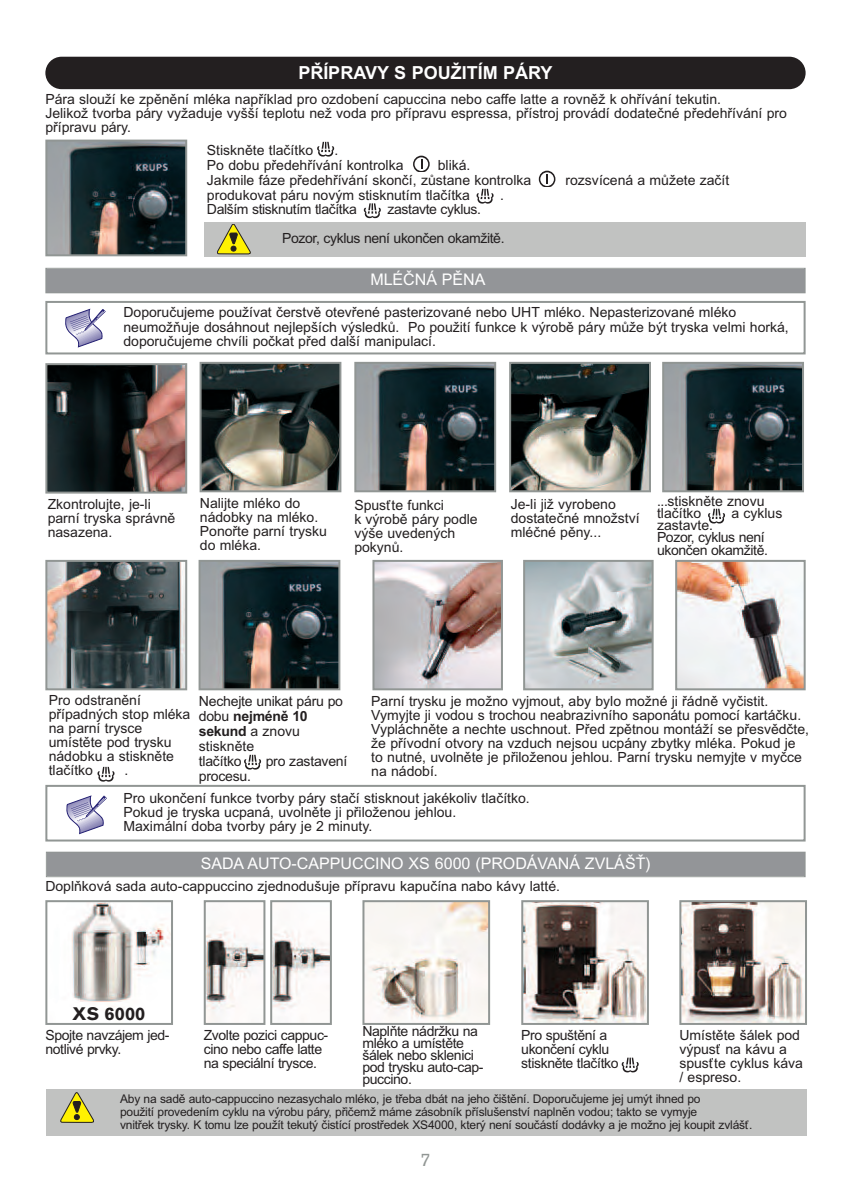
<style>
.page{position:relative;width:851px;height:1191px;background:#fff}
.page>*{position:absolute;margin:0;border:0;box-sizing:border-box;transform-origin:0 0}
.t1{font:700 18px "Arial CE";color:#fff}
.t2{font:700 18px "Akzidenz Grotesk BE";letter-spacing:.01em;color:#231f20}
.t3{font:18px "Akzidenz Grotesk BE";color:#919694}
.t4{font:16px "Arial CE";color:#fff}
.t5{font:14px/14px "Arial CE";color:#231f20}
.t6{font:14px/14px "Arial CE";letter-spacing:-.03em;color:#231f20}
.t7{font:12px/13px "Arial CE";letter-spacing:-.015em;color:#231f20}
.s1{font-weight:700}
</style>
<div class="page">
<div style="left:45px;top:57px;width:760px;height:32px;background:#231f20;border-radius:16px"></div>
<div style="left:46px;top:269px;width:758px;height:23px;background:#939598"></div>
<div style="left:45px;top:268px;width:760px;height:25px;border:1px solid #919694"></div>
<div style="left:45px;top:301px;width:760px;height:53px;border:2px solid #919694"></div>
<div style="left:45px;top:785px;width:760px;height:56px;border:2px solid #919694"></div>
<svg style="left:317px;top:142px;width:17px;height:15px"></svg>
<svg style="left:476px;top:189px;width:17px;height:15px"></svg>
<svg style="left:97px;top:767px;width:17px;height:14px"></svg>
<svg style="left:65px;top:309px;width:40px;height:38px"></svg>
<svg style="left:66px;top:795px;width:41px;height:39px"></svg>
<svg style="left:708px;top:509px;width:17px;height:14px"></svg>
<svg style="left:413px;top:156px;width:16px;height:16px"></svg>
<svg style="left:538px;top:171px;width:17px;height:16px"></svg>
<div style="left:47px;top:852px;width:757px;height:24px;background:#939598"></div>
<div style="left:46px;top:851px;width:759px;height:26px;border:1px solid #919694"></div>
<div style="left:46px;top:1089px;width:760px;height:47px;background:#c1c2c1"></div>
<svg style="left:61px;top:1092px;width:33px;height:30px"></svg>
<svg style="left:244px;top:755px;width:17px;height:14px"></svg>
<img style="left:48px;top:143px;width:136px;height:110px">
<div style="left:45px;top:140px;width:142px;height:116px;border:2px solid #919694"></div>
<img style="left:48px;top:366px;width:136px;height:124px">
<div style="left:45px;top:363px;width:142px;height:130px;border:2px solid #919694"></div>
<img style="left:202px;top:365px;width:136px;height:124px">
<div style="left:199px;top:362px;width:142px;height:130px;border:2px solid #919694"></div>
<img style="left:512px;top:365px;width:136px;height:124px">
<div style="left:509px;top:362px;width:142px;height:130px;border:2px solid #919694"></div>
<img style="left:357px;top:365px;width:136px;height:124px">
<div style="left:354px;top:362px;width:142px;height:130px;border:2px solid #919694"></div>
<img style="left:665px;top:365px;width:135px;height:124px">
<div style="left:662px;top:362px;width:141px;height:130px;border:2px solid #919694"></div>
<img style="left:48px;top:563px;width:136px;height:124px">
<div style="left:45px;top:560px;width:142px;height:130px;border:2px solid #919694"></div>
<img style="left:201px;top:563px;width:136px;height:124px">
<div style="left:198px;top:560px;width:142px;height:130px;border:2px solid #919694"></div>
<img style="left:375px;top:563px;width:125px;height:124px">
<div style="left:372px;top:560px;width:131px;height:130px;border:2px solid #919694"></div>
<img style="left:71px;top:903px;width:99px;height:99px">
<div style="left:45px;top:900px;width:128px;height:125px;border:2px solid #919694"></div>
<img style="left:207px;top:925px;width:55px;height:97px">
<div style="left:204px;top:900px;width:61px;height:125px;border:2px solid #919694"></div>
<img style="left:273px;top:930px;width:56px;height:81px">
<div style="left:270px;top:900px;width:62px;height:125px;border:2px solid #919694"></div>
<img style="left:365px;top:903px;width:122px;height:119px">
<div style="left:362px;top:900px;width:128px;height:125px;border:2px solid #919694"></div>
<img style="left:524px;top:903px;width:121px;height:119px">
<div style="left:521px;top:900px;width:127px;height:125px;border:2px solid #919694"></div>
<img style="left:682px;top:903px;width:121px;height:119px">
<div style="left:679px;top:900px;width:127px;height:125px;border:2px solid #919694"></div>
<img style="left:526px;top:563px;width:124px;height:124px">
<div style="left:523px;top:560px;width:130px;height:130px;border:2px solid #919694"></div>
<img style="left:678px;top:563px;width:124px;height:124px">
<div style="left:675px;top:560px;width:130px;height:130px;border:2px solid #919694"></div>
<svg style="left:364px;top:203px;width:17px;height:15px"></svg>
<div style="left:204px;top:222px;width:601px;height:34px;background:#c1c2c1"></div>
<svg style="left:217px;top:224px;width:33px;height:30px"></svg>
<svg style="left:621px;top:1057px;width:17px;height:15px"></svg>
<p class="t1" style="left:298px;top:66px;width:256px">PŘÍPRAVY S POUŽITÍM PÁRY</p>
<p class="t5" style="left:45px;top:93px;width:743px">Pára slouží ke zpěnění mléka například pro ozdobení capuccina nebo caffe latte a rovněž k ohřívání tekutin.<br>Jelikož tvorba páry vyžaduje vyšší teplotu než voda pro přípravu espressa, přístroj provádí dodatečné předehřívání pro přípravu páry.</p>
<p class="t5" style="left:207px;top:144px;width:108px">Stiskněte tlačítko</p>
<p class="t5" style="left:207px;top:143px;width:198px;line-height:15px;text-indent:128px">.<br>Po dobu předehřívání kontrolka</p>
<p class="t5" style="left:207px;top:158px;width:326px;line-height:15px;text-indent:231px">bliká.<br>Jakmile fáze předehřívání skončí, zůstane kontrolka</p>
<p class="t5" style="left:565px;top:174px;width:165px">rozsvícená a můžete začít</p>
<p class="t5" style="left:207px;top:189px;width:264px">produkovat páru novým stisknutím tlačítka</p>
<p class="t5" style="left:500px;top:189px;width:5px">.</p>
<p class="t6" style="left:207px;top:203px;width:151px">Dalším stisknutím tlačítka</p>
<p class="t6" style="left:387px;top:203px;width:95px">zastavte cyklus.</p>
<p class="t6" style="left:282px;top:232px;width:224px">Pozor, cyklus není ukončen okamžitě.</p>
<p class="t4" style="left:370px;top:273px;width:117px">MLÉČNÁ PĚNA</p>
<p class="t5" style="left:123px;top:307px;width:666px">Doporučujeme používat čerstvě otevřené pasterizované nebo UHT mléko. Nepasterizované mléko neumožňuje dosáhnout nejlepších výsledků. Po použití funkce k výrobě páry může být tryska velmi horká, doporučujeme chvíli počkat před další manipulací.</p>
<p class="t5" style="left:48px;top:498px;width:129px">Zkontrolujte, je-li parní tryska správně nasazena.</p>
<p class="t5" style="left:200px;top:498px;width:128px">Nalijte mléko do nádobky na mléko.<br>Ponořte parní trysku do mléka.</p>
<p class="t5" style="left:354px;top:499px;width:125px">Spusťte funkci<br>k výrobě páry podle výše uvedených pokynů.</p>
<p class="t5" style="left:657px;top:496px;width:109px;line-height:12px">...stiskněte znovu tlačítko</p>
<p class="t5" style="left:510px;top:499px;width:130px">Je-li již vyrobeno dostatečné množství mléčné pěny...</p>
<p class="t5" style="left:731px;top:507px;width:52px">a cyklus</p>
<p class="t6" style="left:657px;top:519px;width:112px;line-height:12.6px">zastavte.<br>Pozor, cyklus není ukončen okamžitě.</p>
<p class="t5" style="left:49px;top:694px;width:143px">Pro odstranění případných stop mléka na parní trysce umístěte pod trysku nádobku a stiskněte tlačítko</p>
<p class="t5" style="left:125px;top:764px;width:5px">.</p>
<p class="t5" style="left:199px;top:695px;width:146px;line-height:15px">Nechejte unikat páru po dobu <span class="s1">nejméně 10 sekund</span> a znovu stiskněte<br>tlačítko</p>
<p class="t5" style="left:371px;top:695px;width:439px">Parní trysku je možno vyjmout, aby bylo možné ji řádně vyčistit.<br>Vymyjte ji vodou s trochou neabrazivního saponátu pomocí kartáčku.<br>Vypláchněte a nechte uschnout. Před zpětnou montáží se přesvědčte, že přívodní otvory na vzduch nejsou ucpány zbytky mléka. Pokud je to nutné, uvolněte je přiloženou jehlou. Parní trysku nemyjte v myčce na nádobí.</p>
<p class="t5" style="left:123px;top:792px;width:408px">Pro ukončení funkce tvorby páry stačí stisknout jakékoliv tlačítko.<br>Pokud je tryska ucpaná, uvolněte ji přiloženou jehlou.<br>Maximální doba tvorby páry je 2 minuty.</p>
<p class="t4" style="left:201px;top:857px;width:451px">SADA AUTO-CAPPUCCINO XS 6000 (PRODÁVANÁ ZVLÁŠŤ)</p>
<p class="t5" style="left:265px;top:755px;width:83px">pro zastavení</p>
<p class="t5" style="left:199px;top:770px;width:54px">procesu.</p>
<p class="t5" style="left:45px;top:880px;width:516px">Doplňková sada auto-cappuccino zjednodušuje přípravu kapučína nabo kávy latté.</p>
<p class="t2" style="left:72px;top:1006px;width:74px">XS 6000</p>
<p class="t6" style="left:45px;top:1029px;width:126px">Spojte navzájem jed&shy;notlivé prvky.</p>
<p class="t6" style="left:204px;top:1029px;width:126px">Zvolte pozici cappuc&shy;cino nebo caffe latte na speciální trysce.</p>
<p class="t6" style="left:362px;top:1026px;width:122px;line-height:12px">Naplňte nádržku na mléko a umístěte šálek nebo sklenici pod trysku auto-cap&shy;puccino.</p>
<p class="t6" style="left:521px;top:1029px;width:99px">Pro spuštění a ukončení cyklu stiskněte tlačítko</p>
<p class="t5" style="left:679px;top:1029px;width:125px">Umístěte šálek pod výpusť na kávu a spusťte cyklus káva / espreso.</p>
<p class="t7" style="left:120px;top:1093px;width:634px">Aby na sadě auto-cappuccino nezasychalo mléko, je třeba dbát na jeho čištění. Doporučujeme jej umýt ihned po<br>použití provedením cyklu na výrobu páry, přičemž máme zásobník příslušenství naplněn vodou; takto se vymyje<br>vnitřek trysky. K tomu lze použít tekutý čistící prostředek XS4000, který není součástí dodávky a je možno jej koupit zvlášť.</p>
<p class="t3" style="left:420px;top:1153px;width:12px">7</p>
</div>
